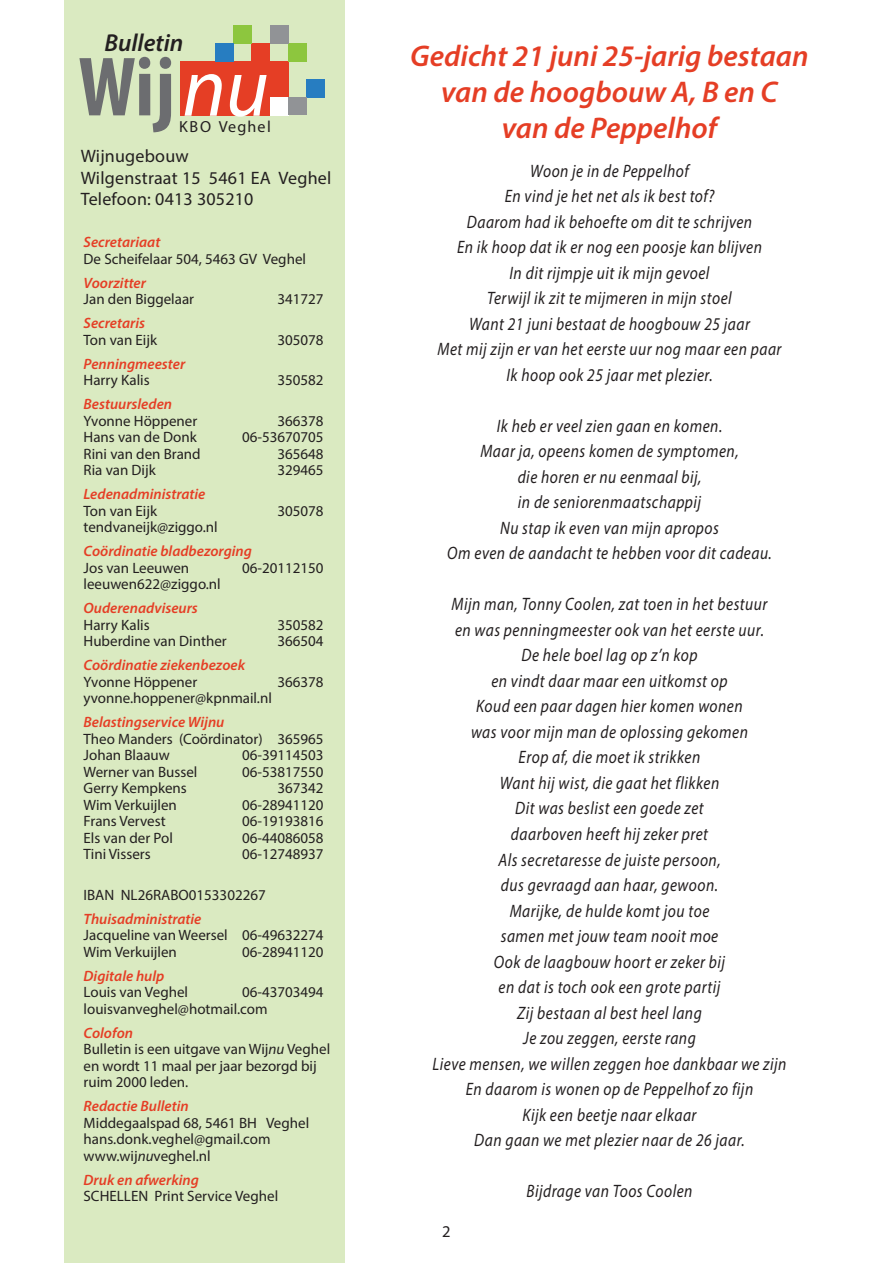
<style>
.page{position:relative;width:893px;height:1263px;background:#fff}
.page>*{position:absolute;margin:0;border:0;box-sizing:border-box;transform-origin:0 0}
.t1{font:700 condensed 84.9px "Myriad Pro";color:#6c6d70}
.t2{font:italic 600 30px/36px "Myriad Pro";color:#e53e25;text-align:center}
.t3{font:italic 600 24.6px "Myriad Pro";color:#231f20}
.t4{font:italic 18px/25.5px "Myriad Pro";letter-spacing:.03em;color:#231f20;text-align:center;scale:.86 1}
.t5{font:18px/21.6px "Myriad Pro";letter-spacing:.01em;color:#231f20}
.t6{font:16.5px "Myriad Pro";color:#231f20}
.t7{font:16.05px "Myriad Pro";letter-spacing:.08em;color:#231f20}
.t8{font:15px/16.5px "Myriad Pro";color:#231f20}
.t9{font:italic 600 15px "Myriad Pro";color:#e53e25}
.s1{font-weight:400;font-style:italic;font-stretch:normal;font-size:84.3px;color:#fff}
.s2{font-weight:600;font-style:italic;color:#e53e25}
.s3{font-style:italic}
</style>
<div class="page">
<div style="left:64px;top:0;width:280px;height:1263px;background:#daeac1"></div>
<div style="left:180px;top:61px;width:108px;height:55px;background:#e53e25"></div>
<div style="left:270px;top:98px;width:19px;height:18px;background:#fff"></div>
<div style="left:307px;top:80px;width:18px;height:18px;background:#277dc1"></div>
<div style="left:288px;top:43px;width:18px;height:18px;background:#8dc63e"></div>
<div style="left:252px;top:43px;width:18px;height:19px;background:#e53e25"></div>
<div style="left:270px;top:25px;width:18px;height:18px;background:#919396"></div>
<div style="left:234px;top:25px;width:18px;height:18px;background:#8dc63e"></div>
<div style="left:216px;top:43px;width:18px;height:18px;background:#277dc1"></div>
<div style="left:288px;top:98px;width:19px;height:17px;background:#919396"></div>
<h3 class="t3" style="left:104px;top:27px;width:80px">Bulletin</h3>
<h1 class="t1" style="left:78px;top:34px;width:192px">Wij<span class="s1">nu</span></h1>
<p class="t7" style="left:179px;top:117px;width:93px">KBO Veghel</p>
<p class="t5" style="left:81px;top:145px;width:252px">Wijnugebouw<br>Wilgenstraat 15 5461 EA Veghel<br>Telefoon: 0413 305210</p>
<p class="t9" style="left:84px;top:232px;width:78px">Secretariaat</p>
<p class="t8" style="left:84px;top:250px;width:224px">De Scheifelaar 504, 5463 GV Veghel</p>
<p class="t9" style="left:84px;top:273px;width:64px">Voorzitter</p>
<p class="t8" style="left:84px;top:291px;width:112px">Jan den Biggelaar</p>
<p class="t8" style="left:277px;top:291px;width:48px">341727</p>
<p class="t9" style="left:84px;top:313px;width:63px">Secretaris</p>
<p class="t8" style="left:84px;top:331px;width:75px">Ton van Eijk</p>
<p class="t8" style="left:277px;top:331px;width:48px">305078</p>
<p class="t9" style="left:84px;top:354px;width:103px">Penningmeester</p>
<p class="t8" style="left:84px;top:372px;width:68px">Harry Kalis</p>
<p class="t8" style="left:277px;top:372px;width:48px">350582</p>
<p class="t9" style="left:84px;top:394px;width:90px">Bestuursleden</p>
<p class="t8" style="left:84px;top:412px;width:115px">Yvonne Höppener</p>
<p class="t8" style="left:277px;top:412px;width:48px">366378</p>
<p class="t8" style="left:84px;top:429px;width:115px">Hans van de Donk</p>
<p class="t8" style="left:242px;top:429px;width:83px">06-53670705</p>
<p class="t8" style="left:84px;top:445px;width:119px">Rini van den Brand</p>
<p class="t8" style="left:277px;top:445px;width:48px">365648</p>
<p class="t8" style="left:84px;top:462px;width:74px">Ria van Dijk</p>
<p class="t8" style="left:277px;top:462px;width:48px">329465</p>
<p class="t9" style="left:84px;top:484px;width:123px">Ledenadministratie</p>
<p class="t8" style="left:84px;top:502px;width:75px">Ton van Eijk</p>
<p class="t8" style="left:277px;top:502px;width:48px">305078</p>
<p class="t8" style="left:84px;top:519px;width:136px">tendvaneijk@ziggo.nl</p>
<p class="t9" style="left:84px;top:541px;width:170px">Coördinatie bladbezorging</p>
<p class="t8" style="left:84px;top:559px;width:107px">Jos van Leeuwen</p>
<p class="t8" style="left:242px;top:559px;width:83px">06-20112150</p>
<p class="t8" style="left:84px;top:576px;width:139px">leeuwen622@ziggo.nl</p>
<p class="t9" style="left:84px;top:598px;width:116px">Ouderenadviseurs</p>
<p class="t8" style="left:84px;top:616px;width:68px">Harry Kalis</p>
<p class="t8" style="left:277px;top:616px;width:48px">350582</p>
<p class="t8" style="left:84px;top:633px;width:145px">Huberdine van Dinther</p>
<p class="t8" style="left:277px;top:633px;width:48px">366504</p>
<p class="t9" style="left:84px;top:655px;width:163px">Coördinatie ziekenbezoek</p>
<p class="t8" style="left:84px;top:673px;width:115px">Yvonne Höppener</p>
<p class="t8" style="left:277px;top:673px;width:48px">366378</p>
<p class="t8" style="left:84px;top:690px;width:190px">yvonne.hoppener@kpnmail.nl</p>
<p class="t9" style="left:84px;top:712px;width:142px">Belastingservice Wijnu</p>
<p class="t8" style="left:84px;top:730px;width:242px">Theo Manders (Coördinator) 365965<br>Johan Blaauw</p>
<p class="t8" style="left:242px;top:747px;width:83px">06-39114503</p>
<p class="t8" style="left:84px;top:763px;width:115px">Werner van Bussel</p>
<p class="t8" style="left:242px;top:763px;width:83px">06-53817550</p>
<p class="t8" style="left:84px;top:780px;width:105px">Gerry Kempkens</p>
<p class="t8" style="left:277px;top:780px;width:48px">367342</p>
<p class="t8" style="left:84px;top:796px;width:95px">Wim Verkuijlen</p>
<p class="t8" style="left:242px;top:796px;width:83px">06-28941120</p>
<p class="t8" style="left:84px;top:813px;width:84px">Frans Vervest</p>
<p class="t8" style="left:242px;top:813px;width:83px">06-19193816</p>
<p class="t8" style="left:84px;top:829px;width:91px">Els van der Pol</p>
<p class="t8" style="left:242px;top:829px;width:83px">06-44086058</p>
<p class="t8" style="left:84px;top:846px;width:69px">Tini Vissers</p>
<p class="t8" style="left:242px;top:846px;width:83px">06-12748937</p>
<p class="t8" style="left:84px;top:886px;width:184px">IBAN NL26RABO0153302267</p>
<p class="t9" style="left:84px;top:909px;width:119px">Thuisadministratie</p>
<p class="t8" style="left:84px;top:927px;width:242px">Jacqueline van Weersel 06-49632274<br>Wim Verkuijlen</p>
<p class="t8" style="left:242px;top:943px;width:83px">06-28941120</p>
<p class="t9" style="left:84px;top:966px;width:82px">Digitale hulp</p>
<p class="t8" style="left:84px;top:984px;width:106px">Louis van Veghel</p>
<p class="t8" style="left:84px;top:984px;width:242px;text-indent:158px">06-43703494 louisvanveghel@hotmail.com</p>
<p class="t8" style="left:84px;top:1024px;width:248px"><span class="s2">Colofon<br></span>Bulletin is een uitgave van Wij<span class="s3">nu</span> Veghel en wordt 11 maal per jaar bezorgd bij ruim 2000 leden.</p>
<p class="t9" style="left:84px;top:1096px;width:107px">Redactie Bulletin</p>
<p class="t8" style="left:84px;top:1114px;width:227px">Middegaalspad 68, 5461 BH Veghel hans.donk.veghel@gmail.com www.wij<span class="s3">nu</span>veghel.nl</p>
<p class="t9" style="left:84px;top:1170px;width:117px">Druk en afwerking</p>
<p class="t8" style="left:84px;top:1188px;width:196px">SCHELLEN Print Service Veghel</p>
<h2 class="t2" style="left:410px;top:37px;width:400px">Gedicht 21 juni 25-jarig bestaan van de hoogbouw A, B en C<br>van de Peppelhof</h2>
<p class="t4" style="left:437px;top:158px;width:402px">Woon je in de Peppelhof<br>En vind je het net als ik best tof?<br>Daarom had ik behoefte om dit te schrijven<br>En ik hoop dat ik er nog een poosje kan blijven<br>In dit rijmpje uit ik mijn gevoel<br>Terwijl ik zit te mijmeren in mijn stoel<br>Want 21 juni bestaat de hoogbouw 25 jaar<br>Met mij zijn er van het eerste uur nog maar een paar Ik hoop ook 25 jaar met plezier.</p>
<p class="t4" style="left:447px;top:413px;width:379px">Ik heb er veel zien gaan en komen.<br>Maar ja, opeens komen de symptomen,<br>die horen er nu eenmaal bij,<br>in de seniorenmaatschappij<br>Nu stap ik even van mijn apropos<br>Om even de aandacht te hebben voor dit cadeau.</p>
<p class="t4" style="left:432px;top:591px;width:413px">Mijn man, Tonny Coolen, zat toen in het bestuur<br>en was penningmeester ook van het eerste uur.<br>De hele boel lag op z’n kop<br>en vindt daar maar een uitkomst op<br>Koud een paar dagen hier komen wonen<br>was voor mijn man de oplossing gekomen<br>Erop af, die moet ik strikken<br>Want hij wist, die gaat het flikken<br>Dit was beslist een goede zet<br>daarboven heeft hij zeker pret<br>Als secretaresse de juiste persoon,<br>dus gevraagd aan haar, gewoon.<br>Marijke, de hulde komt jou toe<br>samen met jouw team nooit moe<br>Ook de laagbouw hoort er zeker bij<br>en dat is toch ook een grote partij<br>Zij bestaan al best heel lang<br>Je zou zeggen, eerste rang<br>Lieve mensen, we willen zeggen hoe dankbaar we zijn En daarom is wonen op de Peppelhof zo fijn<br>Kijk een beetje naar elkaar<br>Dan gaan we met plezier naar de 26 jaar.</p>
<p class="t4" style="left:526px;top:1178px;width:195px">Bijdrage van Toos Coolen</p>
<p class="t6" style="left:442px;top:1221px;width:10px">2</p>
</div>
